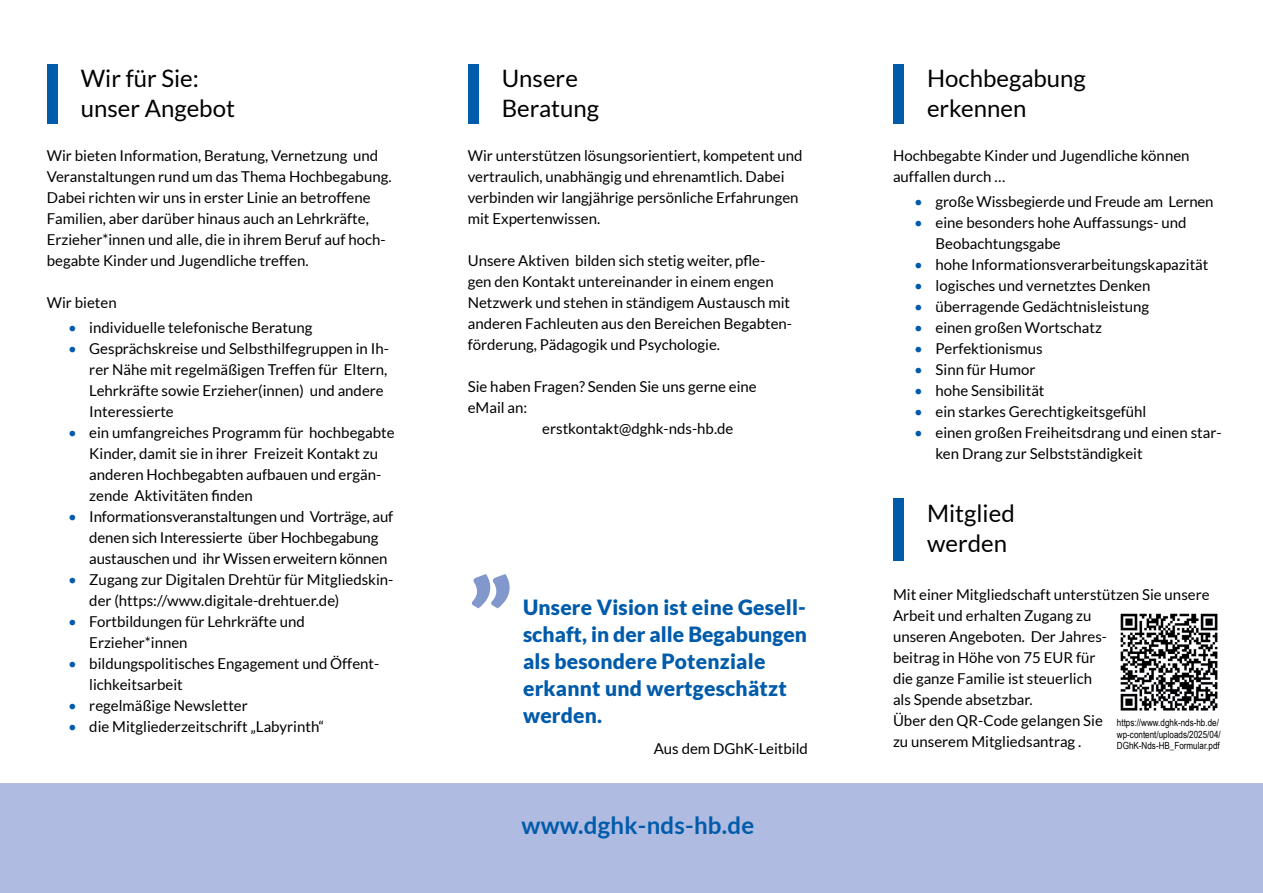
<style>
.page{position:relative;width:1263px;height:893px;background:#fff}
.page>*{position:absolute;margin:0;border:0;box-sizing:border-box;transform-origin:0 0}
.t1{font:900 108px "Lato";color:#8298cd}
.t2{font:24px/30px "Lato";color:#000}
.t3{font:700 24px "Lato";letter-spacing:.01em;color:#005baa}
.t4{font:900 21px/27px "Lato";letter-spacing:.01em;color:#005baa}
.t5{font:15px/21px "Lato";color:#000}
.t6{font:9.9px/11.9px "Arial Narrow";color:#000}
.s1{color:#005baa}
</style>
<div class="page">
<div style="left:468px;top:64px;width:10px;height:59px;background:#005baa"></div>
<div style="left:47px;top:64px;width:10px;height:59px;background:#005baa"></div>
<div style="left:0;top:783px;width:1263px;height:110px;background:#afbbe0"></div>
<div style="left:893px;top:64px;width:11px;height:59px;background:#005baa"></div>
<div style="left:893px;top:499px;width:11px;height:62px;background:#005baa"></div>
<img style="left:1120px;top:613px;width:98px;height:98px">
<p class="t2" style="left:81px;top:64px;width:156px">Wir für Sie: unser Angebot</p>
<p class="t5" style="left:47px;top:145px;width:346px">Wir bieten Information, Beratung, Vernetzung und Veranstaltungen rund um das Thema Hochbegabung.<br>Dabei richten wir uns in erster Linie an betroffene Familien, aber darüber hinaus auch an Lehrkräfte, Erzieher*innen und alle, die in ihrem Beruf auf hoch&shy;begabte Kinder und Jugendliche treffen.</p>
<p class="t5" style="left:47px;top:292px;width:71px">Wir bieten</p>
<p class="t5" style="left:68px;top:317px;width:246px"><span class="s1">•</span> individuelle telefonische Beratung</p>
<p class="t5" style="left:89px;top:338px;width:301px;text-indent:-21px"><span class="s1">•</span> Gesprächskreise und Selbsthilfegruppen in Ih&shy;rer Nähe mit regelmäßigen Treffen für Eltern, Lehrkräfte sowie Erzieher(innen) und andere Interessierte</p>
<p class="t5" style="left:89px;top:422px;width:307px;text-indent:-21px"><span class="s1">•</span> ein umfangreiches Programm für hochbegabte Kinder, damit sie in ihrer Freizeit Kontakt zu anderen Hochbegabten aufbauen und ergän&shy;zende Aktivitäten finden</p>
<p class="t5" style="left:89px;top:506px;width:305px;text-indent:-21px"><span class="s1">•</span> Informationsveranstaltungen und Vorträge, auf denen sich Interessierte über Hochbegabung austauschen und ihr Wissen erweitern können</p>
<p class="t5" style="left:89px;top:569px;width:306px;text-indent:-21px"><span class="s1">•</span> Zugang zur Digitalen Drehtür für Mitgliedskin&shy;der (https://www.digitale-drehtuer.de)</p>
<p class="t5" style="left:89px;top:611px;width:217px;text-indent:-21px"><span class="s1">•</span> Fortbildungen für Lehrkräfte und<br>Erzieher*innen</p>
<p class="t5" style="left:89px;top:653px;width:292px;text-indent:-21px"><span class="s1">•</span> bildungspolitisches Engagement und Öffent&shy;lichkeitsarbeit</p>
<p class="t5" style="left:68px;top:695px;width:181px"><span class="s1">•</span> regelmäßige Newsletter</p>
<p class="t5" style="left:68px;top:716px;width:258px"><span class="s1">•</span> die Mitgliederzeitschrift „Labyrinth“</p>
<p class="t2" style="left:502px;top:64px;width:99px">Unsere<br>Beratung</p>
<p class="t5" style="left:468px;top:145px;width:336px">Wir unterstützen lösungsorientiert, kompetent und vertraulich, unabhängig und ehrenamtlich. Dabei verbinden wir langjährige persönliche Erfahrungen mit Expertenwissen.</p>
<p class="t5" style="left:468px;top:250px;width:326px">Unsere Aktiven bilden sich stetig weiter, pfle&shy;gen den Kontakt untereinander in einem engen Netzwerk und stehen in ständigem Austausch mit anderen Fachleuten aus den Bereichen Begabten&shy;förderung, Pädagogik und Psychologie.</p>
<p class="t5" style="left:468px;top:376px;width:290px">Sie haben Fragen? Senden Sie uns gerne eine eMail an:</p>
<p class="t5" style="left:542px;top:418px;width:193px">erstkontakt@dghk-nds-hb.de</p>
<p class="t1" style="left:468px;top:489px;width:46px">„</p>
<p class="t4" style="left:523px;top:594px;width:285px">Unsere Vision ist eine Gesell&shy;schaft, in der alle Begabungen als besondere Potenziale erkannt und wertgeschätzt werden.</p>
<p class="t5" style="left:654px;top:738px;width:156px">Aus dem DGhK-Leitbild</p>
<p class="t3" style="left:521px;top:811px;width:234px">www.dghk-nds-hb.de</p>
<p class="t2" style="left:927px;top:64px;width:160px">Hochbegabung erkennen</p>
<p class="t5" style="left:893px;top:145px;width:298px">Hochbegabte Kinder und Jugendliche können auffallen durch …</p>
<p class="t5" style="left:914px;top:191px;width:301px"><span class="s1">•</span> große Wissbegierde und Freude am Lernen</p>
<p class="t5" style="left:935px;top:212px;width:252px;text-indent:-21px"><span class="s1">•</span> eine besonders hohe Auffassungs- und<br>Beobachtungsgabe</p>
<p class="t5" style="left:914px;top:254px;width:296px"><span class="s1">•</span> hohe Informationsverarbeitungskapazität</p>
<p class="t5" style="left:914px;top:275px;width:238px"><span class="s1">•</span> logisches und vernetztes Denken</p>
<p class="t5" style="left:914px;top:296px;width:236px"><span class="s1">•</span> überragende Gedächtnisleistung</p>
<p class="t5" style="left:914px;top:317px;width:189px"><span class="s1">•</span> einen großen Wortschatz</p>
<p class="t5" style="left:914px;top:338px;width:130px"><span class="s1">•</span> Perfektionismus</p>
<p class="t5" style="left:914px;top:359px;width:123px"><span class="s1">•</span> Sinn für Humor</p>
<p class="t5" style="left:914px;top:380px;width:132px"><span class="s1">•</span> hohe Sensibilität</p>
<p class="t5" style="left:914px;top:401px;width:234px"><span class="s1">•</span> ein starkes Gerechtigkeitsgefühl</p>
<p class="t5" style="left:935px;top:422px;width:288px;text-indent:-21px"><span class="s1">•</span> einen großen Freiheitsdrang und einen star&shy;ken Drang zur Selbstständigkeit</p>
<p class="t2" style="left:927px;top:498px;width:89px">Mitglied werden</p>
<p class="t5" style="left:893px;top:584px;width:318px">Mit einer Mitgliedschaft unterstützen Sie unsere<br>Arbeit und erhalten Zugang zu<br>unseren Angeboten. Der Jahres-<br>beitrag in Höhe von 75 EUR für<br>die ganze Familie ist steuerlich<br>als Spende absetzbar.<br>Über den QR-Code gelangen Sie<br>zu unserem Mitgliedsantrag .</p>
<p class="t6" style="left:1117px;top:716px;width:105px">https://www.dghk-nds-hb.de/ wp-content/uploads/2025/04/<br>DGhK-Nds-HB_Formular.pdf</p>
</div>
